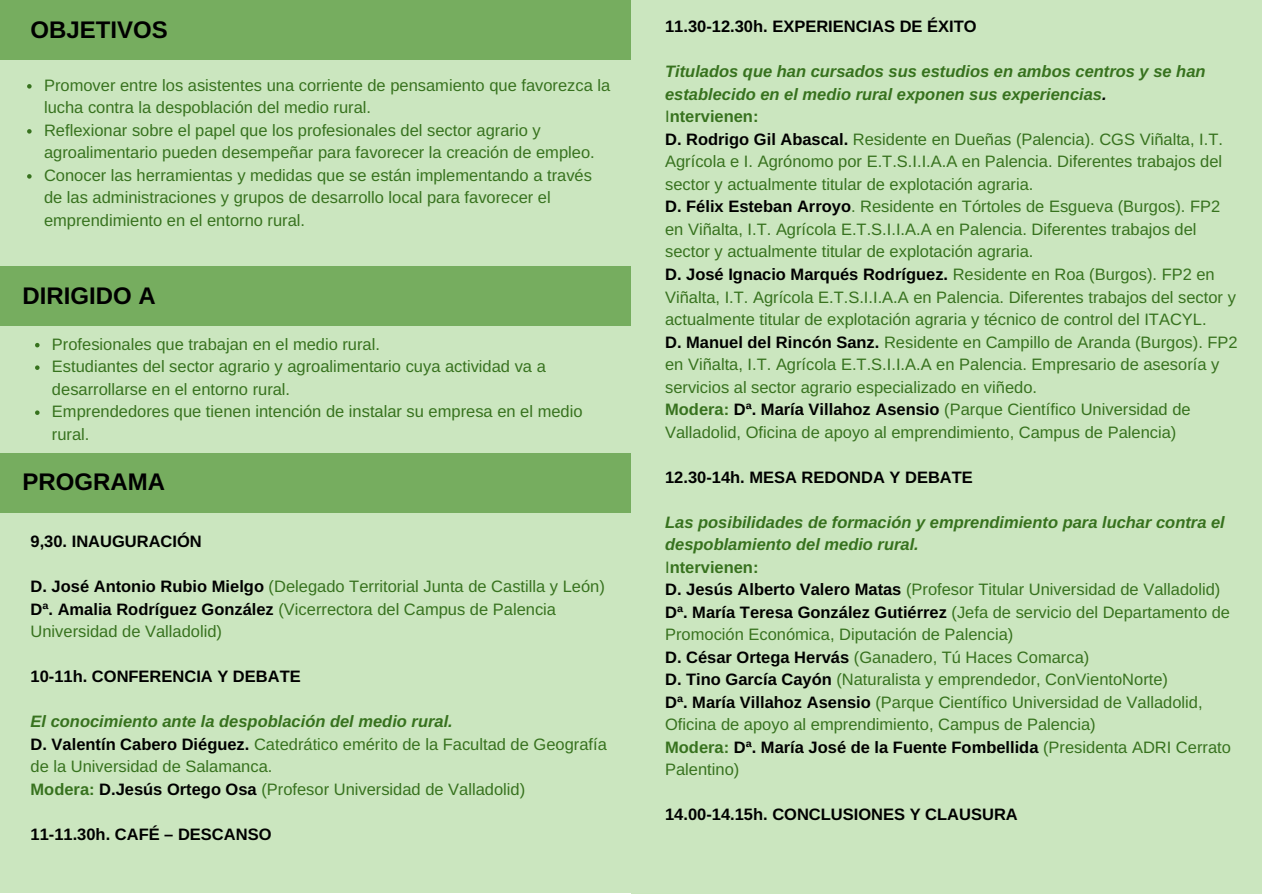
<style>
.page{position:relative;width:1263px;height:894px;background:#fff}
.page>*{position:absolute;margin:0;border:0;box-sizing:border-box;transform-origin:0 0}
.t1{font:700 24px "Arimo";color:#000}
.t2{font:16.5px/22.5px "Arimo";color:#37721e}
.t3{font:700 16.5px "Arimo";color:#000}
.s1{font-weight:700;color:#000}
.s2{font-weight:700;font-style:italic}
.s3{font-weight:700}
.s4{font-weight:700;font-style:italic;color:#000}
</style>
<div class="page">
<div style="left:0;top:0;width:631px;height:61px;background:#76ad5f"></div>
<div style="left:0;top:60px;width:631px;height:206px;background:#cbe6bf"></div>
<svg style="left:27px;top:84px;width:5px;height:5px"></svg>
<svg style="left:27px;top:129px;width:5px;height:5px"></svg>
<svg style="left:27px;top:174px;width:5px;height:4px"></svg>
<div style="left:631px;top:0;width:631px;height:893px;background:#cbe6bf"></div>
<div style="left:0;top:266px;width:631px;height:61px;background:#76ad5f"></div>
<div style="left:0;top:327px;width:631px;height:126px;background:#cbe6bf"></div>
<svg style="left:35px;top:343px;width:5px;height:4px"></svg>
<svg style="left:35px;top:365px;width:5px;height:5px"></svg>
<svg style="left:35px;top:410px;width:5px;height:5px"></svg>
<div style="left:0;top:453px;width:631px;height:61px;background:#76ad5f"></div>
<div style="left:0;top:513px;width:631px;height:379px;background:#cbe6bf"></div>
<h1 class="t1" style="left:31px;top:17px;width:139px">OBJETIVOS</h1>
<p class="t2" style="left:44px;top:74px;width:568px">Promover entre los asistentes una corriente de pensamiento que favorezca la lucha contra la despoblación del medio rural.<br>Reflexionar sobre el papel que los profesionales del sector agrario y agroalimentario pueden desempeñar para favorecer la creación de empleo.<br>Conocer las herramientas y medidas que se están implementando a través de las administraciones y grupos de desarrollo local para favorecer el emprendimiento en el entorno rural.</p>
<h1 class="t1" style="left:23px;top:282px;width:135px">DIRIGIDO A</h1>
<p class="t2" style="left:52px;top:332px;width:532px">Profesionales que trabajan en el medio rural.<br>Estudiantes del sector agrario y agroalimentario cuya actividad va a desarrollarse en el entorno rural.<br>Emprendedores que tienen intención de instalar su empresa en el medio rural.</p>
<h1 class="t1" style="left:23px;top:468px;width:144px">PROGRAMA</h1>
<p class="t3" style="left:31px;top:532px;width:173px">9,30. INAUGURACIÓN</p>
<p class="t2" style="left:31px;top:575px;width:576px"><span class="s1">D. José Antonio Rubio Mielgo</span> (Delegado Territorial Junta de Castilla y León)<br><span class="s1">Dª. Amalia Rodríguez González</span> (Vicerrectora del Campus de Palencia<br>Universidad de Valladolid)</p>
<p class="t3" style="left:31px;top:667px;width:272px">10-11h. CONFERENCIA Y DEBATE</p>
<p class="t2" style="left:31px;top:710px;width:578px"><span class="s2">El conocimiento ante la despoblación del medio rural.<br></span><span class="s1">D. Valentín Cabero Diéguez.</span> Catedrático emérito de la Facultad de Geografía de la Universidad de Salamanca.<br><span class="s3">Modera:</span> <span class="s1">D.Jesús Ortego Osa</span> (Profesor Universidad de Valladolid)</p>
<p class="t3" style="left:31px;top:824px;width:242px">11-11.30h. CAFÉ – DESCANSO</p>
<p class="t3" style="left:665px;top:17px;width:313px">11.30-12.30h. EXPERIENCIAS DE ÉXITO</p>
<p class="t2" style="left:665px;top:60px;width:574px"><span class="s2">Titulados que han cursados sus estudios en ambos centros y se han establecido en el medio rural exponen sus experiencias</span><span class="s4">.<br></span>I<span class="s3">ntervienen:<br></span><span class="s1">D. Rodrigo Gil Abascal.</span> Residente en Dueñas (Palencia). CGS Viñalta, I.T.<br>Agrícola e I. Agrónomo por E.T.S.I.I.A.A en Palencia. Diferentes trabajos del sector y actualmente titular de explotación agraria.<br><span class="s1">D. Félix Esteban Arroyo</span>. Residente en Tórtoles de Esgueva (Burgos). FP2 en Viñalta, I.T. Agrícola E.T.S.I.I.A.A en Palencia. Diferentes trabajos del sector y actualmente titular de explotación agraria.<br><span class="s1">D. José Ignacio Marqués Rodríguez.</span> Residente en Roa (Burgos). FP2 en Viñalta, I.T. Agrícola E.T.S.I.I.A.A en Palencia. Diferentes trabajos del sector y actualmente titular de explotación agraria y técnico de control del ITACYL.<br><span class="s1">D. Manuel del Rincón Sanz.</span> Residente en Campillo de Aranda (Burgos). FP2 en Viñalta, I.T. Agrícola E.T.S.I.I.A.A en Palencia. Empresario de asesoría y servicios al sector agrario especializado en viñedo.<br><span class="s3">Modera:</span> <span class="s1">Dª. María Villahoz Asensio</span> (Parque Científico Universidad de Valladolid, Oficina de apoyo al emprendimiento, Campus de Palencia)</p>
<p class="t3" style="left:665px;top:467px;width:309px">12.30-14h. MESA REDONDA Y DEBATE</p>
<p class="t2" style="left:665px;top:510px;width:567px"><span class="s2">Las posibilidades de formación y emprendimiento para luchar contra el despoblamiento del medio rural.<br></span>I<span class="s3">ntervienen:<br></span><span class="s1">D. Jesús Alberto Valero Matas</span> (Profesor Titular Universidad de Valladolid)<br><span class="s1">Dª. María Teresa González Gutiérrez</span> (Jefa de servicio del Departamento de Promoción Económica, Diputación de Palencia)<br><span class="s1">D. César Ortega Hervás</span> (Ganadero, Tú Haces Comarca)<br><span class="s1">D. Tino García Cayón</span> (Naturalista y emprendedor, ConVientoNorte)<br><span class="s1">Dª. María Villahoz Asensio</span> (Parque Científico Universidad de Valladolid, Oficina de apoyo al emprendimiento, Campus de Palencia)<br><span class="s3">Modera:</span> <span class="s1">Dª. María José de la Fuente Fombellida</span> (Presidenta ADRI Cerrato Palentino)</p>
<p class="t3" style="left:665px;top:805px;width:354px">14.00-14.15h. CONCLUSIONES Y CLAUSURA</p>
</div>
